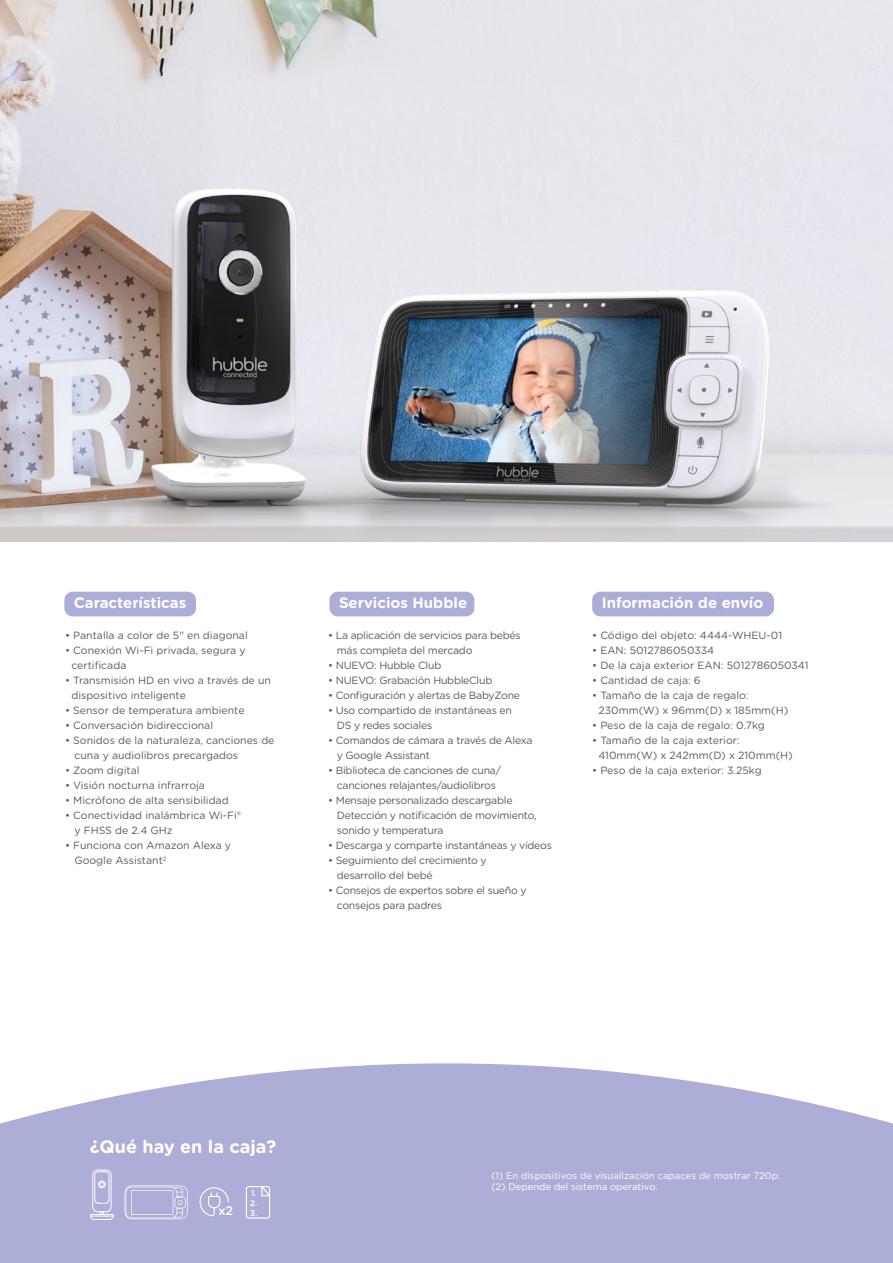
<style>
.page{position:relative;width:893px;height:1263px;background:#fff}
.page>*{position:absolute;margin:0;border:0;box-sizing:border-box;transform-origin:0 0}
.t1{font:700 18px "Gotham Rounded";color:#fff}
.t2{font:700 15px "Gotham Rounded";color:#fff}
.t3{font:500 12.6px "Gotham Rounded";color:#fff}
.t4{font:10.5px/15px "Gotham Rounded";color:#58595b}
.t5{font:10.5px/15px "Gotham Rounded";letter-spacing:-.02em;color:#58595b}
.t6{font:9.45px/11.4px "Gotham";color:#fff}
.t7{font:500 8.25px/9.9px "Gotham Rounded";color:#fff;text-align:justify}
</style>
<div class="page">
<svg style="left:0;top:1063px;width:893px;height:200px;fill:#adaed7"></svg>
<svg style="left:200px;top:1187px;width:29px;height:29px"></svg>
<svg style="left:246px;top:1186px;width:24px;height:32px"></svg>
<svg style="left:125px;top:1185px;width:63px;height:34px"></svg>
<div style="left:92px;top:1169px;width:19px;height:43px;border:1px solid #fff;border-radius:5px"></div>
<div style="left:94px;top:1171px;width:15px;height:33px;border:1px solid #fff;border-radius:4px"></div>
<div style="left:98px;top:1180px;width:8px;height:8px;border:1px solid #fff;border-radius:50%"></div>
<svg style="left:99px;top:1182px;width:5px;height:5px"></svg>
<svg style="left:90px;top:1211px;width:24px;height:9px"></svg>
<img style="left:0;top:0;width:893px;height:541px">
<div style="left:64px;top:592px;width:132px;height:24px;background:#adaed7;border-radius:8px"></div>
<div style="left:329px;top:592px;width:145px;height:24px;background:#adaed7;border-radius:8px"></div>
<div style="left:592px;top:592px;width:182px;height:24px;background:#adaed7;border-radius:8px"></div>
<h2 class="t2" style="left:74px;top:592px;width:114px">Características</h2>
<h2 class="t2" style="left:339px;top:592px;width:130px">Servicios Hubble</h2>
<h2 class="t2" style="left:602px;top:592px;width:163px">Información de envío</h2>
<p class="t4" style="left:592px;top:628px;width:191px">• Código del objeto: 4444-WHEU-01</p>
<p class="t4" style="left:592px;top:643px;width:124px">• EAN: 5012786050334</p>
<p class="t4" style="left:592px;top:658px;width:218px">• De la caja exterior EAN: 5012786050341</p>
<p class="t4" style="left:592px;top:673px;width:110px">• Cantidad de caja: 6</p>
<p class="t4" style="left:598px;top:688px;width:191px;text-indent:-6px">• Tamaño de la caja de regalo:<br>230mm(W) x 96mm(D) x 185mm(H)</p>
<p class="t4" style="left:592px;top:718px;width:174px">• Peso de la caja de regalo: 0.7kg</p>
<p class="t4" style="left:598px;top:733px;width:196px;text-indent:-6px">• Tamaño de la caja exterior:<br>410mm(W) x 242mm(D) x 210mm(H)</p>
<p class="t4" style="left:592px;top:763px;width:171px">• Peso de la caja exterior: 3.25kg</p>
<p class="t4" style="left:65px;top:628px;width:184px">• Pantalla a color de 5" en diagonal</p>
<p class="t4" style="left:71px;top:643px;width:176px;text-indent:-6px">• Conexión Wi-Fi privada, segura y certificada</p>
<p class="t4" style="left:71px;top:673px;width:201px;text-indent:-6px">• Transmisión HD en vivo a través de un dispositivo inteligente</p>
<p class="t4" style="left:65px;top:703px;width:181px">• Sensor de temperatura ambiente</p>
<p class="t4" style="left:65px;top:718px;width:150px">• Conversación bidireccional</p>
<p class="t4" style="left:75px;top:733px;width:201px;text-indent:-9px">• Sonidos de la naturaleza, canciones de cuna y audiolibros precargados</p>
<p class="t4" style="left:65px;top:763px;width:76px">• Zoom digital</p>
<p class="t4" style="left:65px;top:778px;width:141px">• Visión nocturna infrarroja</p>
<p class="t4" style="left:65px;top:793px;width:165px">• Micrófono de alta sensibilidad</p>
<p class="t4" style="left:75px;top:808px;width:168px;text-indent:-9px">• Conectividad inalámbrica Wi-Fi® y FHSS de 2.4 GHz</p>
<p class="t4" style="left:75px;top:838px;width:158px;text-indent:-9px">• Funciona con Amazon Alexa y<br>Google Assistant<sup>2</sup></p>
<p class="t5" style="left:337px;top:628px;width:185px;text-indent:-9px">• La aplicación de servicios para bebés más completa del mercado</p>
<p class="t5" style="left:328px;top:658px;width:115px">• NUEVO: Hubble Club</p>
<p class="t5" style="left:328px;top:673px;width:166px">• NUEVO: Grabación HubbleClub</p>
<p class="t5" style="left:328px;top:688px;width:193px">• Configuración y alertas de BabyZone</p>
<p class="t5" style="left:337px;top:703px;width:177px;text-indent:-9px">• Uso compartido de instantáneas en<br>DS y redes sociales</p>
<p class="t5" style="left:337px;top:733px;width:197px;text-indent:-9px">• Comandos de cámara a través de Alexa y Google Assistant</p>
<p class="t5" style="left:328px;top:763px;width:174px;text-align:center">• Biblioteca de canciones de cuna/ canciones relajantes/audiolibros</p>
<p class="t5" style="left:337px;top:793px;width:201px;text-indent:-9px">• Mensaje personalizado descargable<br>Detección y notificación de movimiento, sonido y temperatura</p>
<p class="t5" style="left:328px;top:838px;width:225px">• Descarga y comparte instantáneas y vídeos</p>
<p class="t5" style="left:337px;top:853px;width:151px;text-indent:-9px">• Seguimiento del crecimiento y desarrollo del bebé</p>
<p class="t5" style="left:337px;top:883px;width:191px;text-indent:-9px">• Consejos de expertos sobre el sueño y consejos para padres</p>
<h1 class="t1" style="left:90px;top:1133px;width:188px">¿Qué hay en la caja?</h1>
<p class="t3" style="left:218px;top:1201px;width:16px">x2</p>
<p class="t7" style="left:250px;top:1187px;width:9px">1.<br>2.<br>3.</p>
<p class="t6" style="left:491px;top:1170px;width:290px">(1) En dispositivos de visualización capaces de mostrar 720p. (2) Depende del sistema operativo.</p>
</div>
